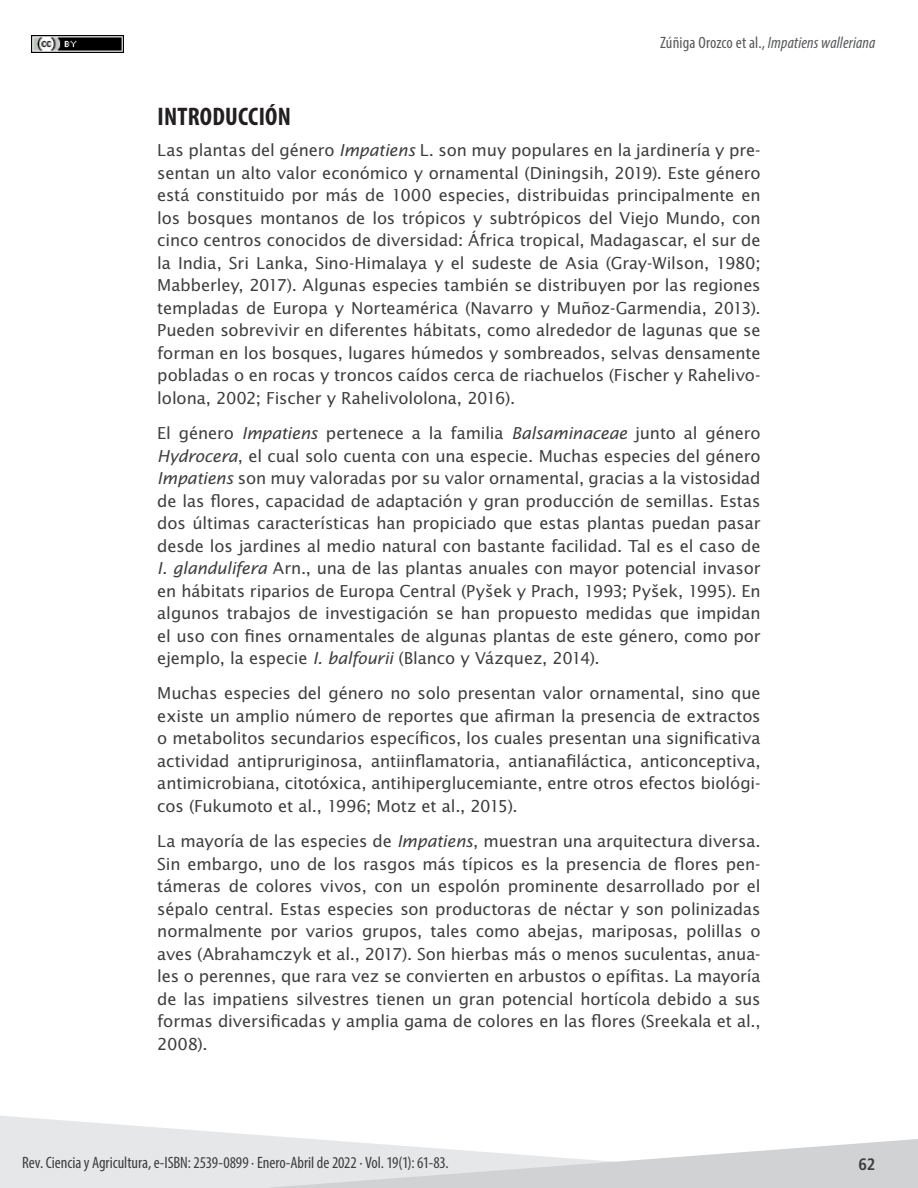
<style>
.page{position:relative;width:918px;height:1188px;background:#fff}
.page>*{position:absolute;margin:0;border:0;box-sizing:border-box;transform-origin:0 0}
._6_título_N1{font:700 condensed 25.5px "Myriad Pro";letter-spacing:.01em;color:#231f20}
._7_Texto{font:16.5px/22.5px "Lucida Sans Std";letter-spacing:-.01em;color:#3e3e3f;text-align:justify}
.t1{font:condensed 16.5px "Myriad Pro";letter-spacing:-.005em;color:#3e3e3f}
.t2{font:italic condensed 16.5px "Myriad Pro";letter-spacing:.01em;color:#57585a}
.t3{font:700 condensed 16.5px "Frutiger LT Std";color:#3e3e3f}
.s1{font-style:normal}
.s2{font-style:italic}
</style>
<div class="page">
<svg style="left:0;top:1116px;width:307px;height:72px;fill:#e6e7e9"></svg>
<svg style="left:269px;top:1139px;width:649px;height:49px"></svg>
<img style="left:31px;top:36px;width:92px;height:17px">
<p class="t2" style="left:660px;top:33px;width:217px"><span class="s1">Zúñiga Orozco et al.,</span> Impatiens walleriana</p>
<p class="_6_título_N1" style="left:158px;top:101px;width:135px">INTRODUCCIÓN</p>
<p class="_7_Texto" style="left:157px;top:140px;width:605px">Las plantas del género <span class="s2">Impatiens</span> L. son muy populares en la jardinería y pre&shy;sentan un alto valor económico y ornamental (Diningsih, 2019). Este género está constituido por más de 1000 especies, distribuidas principalmente en los bosques montanos de los trópicos y subtrópicos del Viejo Mundo, con cinco centros conocidos de diversidad: África tropical, Madagascar, el sur de la India, Sri Lanka, Sino-Himalaya y el sudeste de Asia (Gray-Wilson, 1980; Mabberley, 2017). Algunas especies también se distribuyen por las regiones templadas de Europa y Norteamérica (Navarro y Muñoz-Garmendia, 2013).<br>Pueden sobrevivir en diferentes hábitats, como alrededor de lagunas que se forman en los bosques, lugares húmedos y sombreados, selvas densamente pobladas o en rocas y troncos caídos cerca de riachuelos (Fischer y Rahelivo&shy;lolona, 2002; Fischer y Rahelivololona, 2016).</p>
<p class="_7_Texto" style="left:157px;top:422px;width:605px">El género <span class="s2">Impatiens</span> pertenece a la familia <span class="s2">Balsaminaceae</span> junto al género <span class="s2">Hydrocera</span>, el cual solo cuenta con una especie. Muchas especies del género <span class="s2">Impatiens</span> son muy valoradas por su valor ornamental, gracias a la vistosidad de las flores, capacidad de adaptación y gran producción de semillas. Estas dos últimas características han propiciado que estas plantas puedan pasar desde los jardines al medio natural con bastante facilidad. Tal es el caso de <span class="s2">I. glandulifera</span> Arn., una de las plantas anuales con mayor potencial invasor en hábitats riparios de Europa Central (Pyšek y Prach, 1993; Pyšek, 1995). En algunos trabajos de investigación se han propuesto medidas que impidan el uso con fines ornamentales de algunas plantas de este género, como por ejemplo, la especie <span class="s2">I. balfourii</span> (Blanco y Vázquez, 2014).</p>
<p class="_7_Texto" style="left:157px;top:683px;width:605px">Muchas especies del género no solo presentan valor ornamental, sino que existe un amplio número de reportes que afirman la presencia de extractos o metabolitos secundarios específicos, los cuales presentan una significativa actividad antipruriginosa, antiinflamatoria, antianafiláctica, anticonceptiva, antimicrobiana, citotóxica, antihiperglucemiante, entre otros efectos biológi&shy;cos (Fukumoto et al., 1996; Motz et al., 2015).</p>
<p class="_7_Texto" style="left:157px;top:830px;width:605px">La mayoría de las especies de <span class="s2">Impatiens</span>, muestran una arquitectura diversa.<br>Sin embargo, uno de los rasgos más típicos es la presencia de flores pen&shy;támeras de colores vivos, con un espolón prominente desarrollado por el sépalo central. Estas especies son productoras de néctar y son polinizadas normalmente por varios grupos, tales como abejas, mariposas, polillas o aves (Abrahamczyk et al., 2017). Son hierbas más o menos suculentas, anua&shy;les o perennes, que rara vez se convierten en arbustos o epífitas. La mayoría de las impatiens silvestres tienen un gran potencial hortícola debido a sus formas diversificadas y amplia gama de colores en las flores (Sreekala et al., 2008).</p>
<p class="t1" style="left:22px;top:1153px;width:428px">Rev. Ciencia y Agricultura, e-ISBN: 2539-0899 ∙ Enero-Abril de 2022 ∙ Vol. 19(1): 61-83.</p>
<p class="t3" style="left:859px;top:1154px;width:18px">62</p>
</div>
